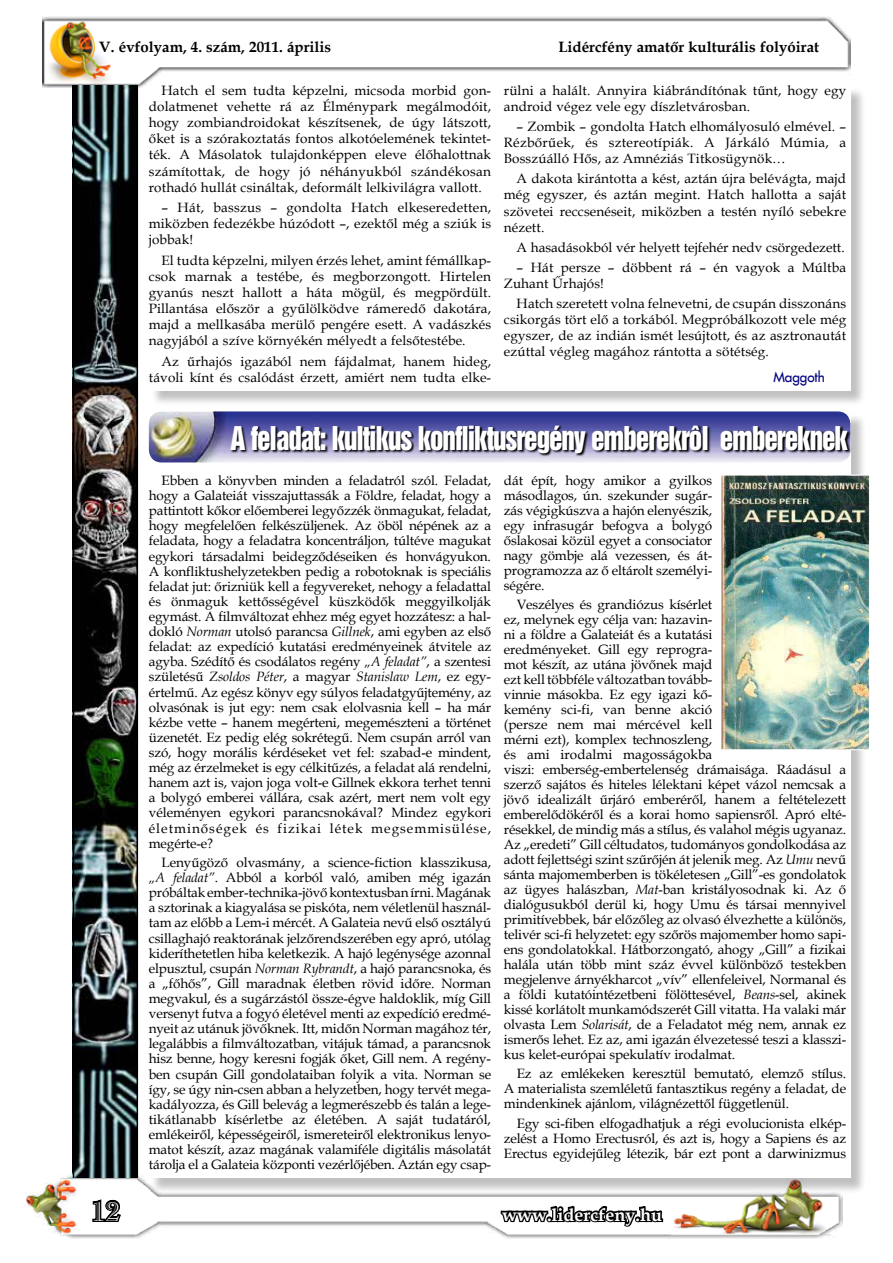
<style>
.page{position:relative;width:893px;height:1263px;background:#fff}
.page>*{position:absolute;margin:0;border:0;box-sizing:border-box;transform-origin:0 0}
.t1{font:30px "Switzerland Inserat";letter-spacing:-.04em;color:#fff;scale:.9 1}
.t2{font:27px "Casper Open Face";color:#fff}
.t3{font:700 18px "Book Antiqua";color:#fff}
.t4{font:700 15px "Book Antiqua";color:#000}
.t5{font:13.5px/15.1px "Book Antiqua";letter-spacing:-.01em;color:#000;text-align:justify}
.t6{font:13.5px/16px "Book Antiqua";letter-spacing:.01em;color:#000}
.t7{font:13.5px "Fujiyama 2";color:#00007f}
.s1{font-style:italic}
</style>
<div class="page">
<img style="left:43px;top:17px;width:807px;height:70px">
<img style="left:26px;top:1175px;width:816px;height:64px">
<svg style="left:99px;top:16px;width:232px;height:40px"></svg>
<svg style="left:558px;top:40px;width:262px;height:16px"></svg>
<svg style="left:73px;top:1197px;width:50px;height:27px"></svg>
<svg style="left:499px;top:1201px;width:166px;height:30px"></svg>
<div style="left:151px;top:413px;width:715px;height:781px;background:#000;opacity:.25"></div>
<div style="left:149px;top:411px;width:701px;height:767px;background:#fff"></div>
<img style="left:149px;top:411px;width:701px;height:51px">
<svg style="left:230px;top:425px;width:621px;height:31px;background:#464563"></svg>
<img style="left:721px;top:475px;width:149px;height:275px">
<div style="left:151px;top:87px;width:716px;height:320px;background:#000;opacity:.25"></div>
<div style="left:149px;top:85px;width:701px;height:305px;background:#fff"></div>
<img style="left:74px;top:85px;width:63px;height:1093px">
<hr style="left:137px;top:85px;width:1px;height:1093px;background:#000">
<hr style="left:73px;top:85px;width:1px;height:1093px;background:#000">
<p class="t4" style="left:99px;top:36px;width:233px">V. évfolyam, 4. szám, 2011. április</p>
<p class="t4" style="left:558px;top:36px;width:262px">Lidércfény amatőr kulturális folyóirat</p>
<p class="t5" style="left:149px;top:82px;width:344px;line-height:16.2px;text-indent:13px">Hatch el sem tudta képzelni, micsoda morbid gon&shy;dolatmenet vehette rá az Élménypark megálmodóit, hogy zombiandroidokat készítsenek, de úgy látszott, őket is a szórakoztatás fontos alkotóelemének tekintet&shy;ték. A Másolatok tulajdonképpen eleve élőhalottnak számítottak, de hogy jó néhányukból szándékosan rothadó hullát csináltak, deformált lelkivilágra vallott.</p>
<p class="t5" style="left:149px;top:199px;width:344px;line-height:16.2px;text-indent:13px">– Hát, basszus – gondolta Hatch elkeseredetten, miközben fedezékbe húzódott –, ezektől még a sziúk is jobbak!</p>
<p class="t5" style="left:149px;top:252px;width:344px;line-height:16.2px;text-indent:13px">El tudta képzelni, milyen érzés lehet, amint fémállkap&shy;csok marnak a testébe, és megborzongott. Hirtelen gyanús neszt hallott a háta mögül, és megpördült.<br>Pillantása először a gyűlölködve rámeredő dakotára, majd a mellkasába merülő pengére esett. A vadászkés nagyjából a szíve környékén mélyedt a felsőtestébe.</p>
<p class="t6" style="left:149px;top:353px;width:344px;text-align:right">Az űrhajós igazából nem fájdalmat, hanem hideg, távoli kínt és csalódást érzett, amiért nem tudta elke-</p>
<p class="t6" style="left:504px;top:82px;width:344px">rülni a halált. Annyira kiábrándítónak tűnt, hogy egy android végez vele egy díszletvárosban.</p>
<p class="t5" style="left:504px;top:118px;width:344px;line-height:16px;text-indent:13px">– Zombik – gondolta Hatch elhomályosuló elmével. – Rézbőrűek, és sztereotípiák. A Járkáló Múmia, a Bosszúálló Hős, az Amnéziás Titkosügynök…</p>
<p class="t5" style="left:504px;top:171px;width:344px;line-height:16px;text-indent:13px">A dakota kirántotta a kést, aztán újra belévágta, majd még egyszer, és aztán megint. Hatch hallotta a saját szövetei reccsenéseit, miközben a testén nyíló sebekre nézett.</p>
<p class="t5" style="left:517px;top:239px;width:330px">A hasadásokból vér helyett tejfehér nedv csörgedezett.</p>
<p class="t6" style="left:504px;top:259px;width:344px;text-indent:13px">– Hát persze – döbbent rá – én vagyok a Múltba<br>Zuhant Űrhajós!</p>
<p class="t5" style="left:504px;top:295px;width:344px;line-height:16px;text-indent:13px">Hatch szeretett volna felnevetni, de csupán disszonáns csikorgás tört elő a torkából. Megpróbálkozott vele még egyszer, de az indián ismét lesújtott, és az asztronautát ezúttal végleg magához rántotta a sötétség.</p>
<p class="t7" style="left:773px;top:367px;width:53px">Maggoth</p>
<h1 class="t1" style="left:230px;top:419px;width:688px">A feladat: kultikus konfliktusregény emberekrôl, embereknek</h1>
<p class="t5" style="left:149px;top:473px;width:344px;text-indent:13px">Ebben a könyvben minden a feladatról szól. Feladat, hogy a Galateiát visszajuttassák a Földre, feladat, hogy a pattintott kőkor előemberei legyőzzék önmagukat, feladat, hogy megfelelően felkészüljenek. Az öböl népének az a feladata, hogy a feladatra koncentráljon, túltéve magukat egykori társadalmi beidegződéseiken és honvágyukon.<br>A konfliktushelyzetekben pedig a robotoknak is speciális feladat jut: őrizniük kell a fegyvereket, nehogy a feladattal és önmaguk kettősségével küszködők meggyilkolják egymást. A filmváltozat ehhez még egyet hozzátesz: a hal&shy;dokló <span class="s1">Norman</span> utolsó parancsa <span class="s1">Gillnek</span>, ami egyben az első feladat: az expedíció kutatási eredményeinek átvitele az agyba. Szédítő és csodálatos regény <span class="s1">„A feladat”</span>, a szentesi születésű <span class="s1">Zsoldos Péter</span>, a magyar <span class="s1">Stanislaw Lem</span>, ez egy&shy;értelmű. Az egész könyv egy súlyos feladatgyűjtemény, az olvasónak is jut egy: nem csak elolvasnia kell – ha már kézbe vette – hanem megérteni, megemészteni a történet üzenetét. Ez pedig elég sokrétegű. Nem csupán arról van szó, hogy morális kérdéseket vet fel: szabad-e mindent, még az érzelmeket is egy célkitűzés, a feladat alá rendelni, hanem azt is, vajon joga volt-e Gillnek ekkora terhet tenni a bolygó emberei vállára, csak azért, mert nem volt egy véleményen egykori parancsnokával? Mindez egykori életminőségek és fizikai létek megsemmisülése, megérte-e?</p>
<p class="t5" style="left:149px;top:854px;width:344px;text-indent:13px">Lenyűgöző olvasmány, a science-fiction klasszikusa, <span class="s1">„A feladat”</span>. Abból a korból való, amiben még igazán próbáltak ember-technika-jövő kontextusban írni. Magának a sztorinak a kiagyalása se piskóta, nem véletlenül használ&shy;tam az előbb a Lem-i mércét. A Galateia nevű első osztályú csillaghajó reaktorának jelzőrendszerében egy apró, utólag kideríthetetlen hiba keletkezik. A hajó legénysége azonnal elpusztul, csupán <span class="s1">Norman Rybrandt</span>, a hajó parancsnoka, és a „főhős”, Gill maradnak életben rövid időre. Norman megvakul, és a sugárzástól össze-égve haldoklik, míg Gill versenyt futva a fogyó életével menti az expedíció eredmé&shy;nyeit az utánuk jövőknek. Itt, midőn Norman magához tér, legalábbis a filmváltozatban, vitájuk támad, a parancsnok hisz benne, hogy keresni fogják őket, Gill nem. A regény&shy;ben csupán Gill gondolataiban folyik a vita. Norman se így, se úgy nin-csen abban a helyzetben, hogy tervét mega&shy;kadályozza, és Gill belevág a legmerészebb és talán a lege&shy;tikátlanabb kísérletbe az életében. A saját tudatáról, emlékeiről, képességeiről, ismereteiről elektronikus lenyo&shy;matot készít, azaz magának valamiféle digitális másolatát tárolja el a Galateia központi vezérlőjében. Aztán egy csap-</p>
<p class="t5" style="left:504px;top:472px;width:210px">dát épít, hogy amikor a gyilkos másodlagos, ún. szekunder sugár&shy;zás végigkúszva a hajón elenyészik, egy infrasugár befogva a bolygó őslakosai közül egyet a consociator nagy gömbje alá vezessen, és át&shy;programozza az ő eltárolt személyi&shy;ségére.</p>
<p class="t5" style="left:504px;top:597px;width:344px;text-align:left;text-indent:13px">Veszélyes és grandiózus kísérlet<br>ez, melynek egy célja van: hazavin-<br>ni a földre a Galateiát és a kutatási<br>eredményeket. Gill egy reprogra-<br>mot készít, az utána jövőnek majd<br>ezt kell többféle változatban tovább-<br>vinnie másokba. Ez egy igazi kő-<br>kemény sci-fi, van benne akció<br>(persze nem mai mércével kell<br>mérni ezt), komplex technoszleng,<br>és ami irodalmi magosságokba<br>viszi: emberség-embertelenség drámaisága. Ráadásul a szerző sajátos és hiteles lélektani képet vázol nemcsak a jövő idealizált űrjáró emberéről, hanem a feltételezett emberelődökéről és a korai homo sapiensről. Apró elté&shy;résekkel, de mindig más a stílus, és valahol mégis ugyanaz.<br>Az „eredeti” Gill céltudatos, tudományos gondolkodása az adott fejlettségi szint szűrőjén át jelenik meg. Az <span class="s1">Umu</span> nevű sánta majomemberben is tökéletesen „Gill”-es gondolatok az ügyes halászban, <span class="s1">Mat</span>-ban kristályosodnak ki. Az ő dialógusukból derül ki, hogy Umu és társai mennyivel primitívebbek, bár előzőleg az olvasó élvezhette a különös, telivér sci-fi helyzetet: egy szőrös majomember homo sapi&shy;ens gondolatokkal. Hátborzongató, ahogy „Gill” a fizikai halála után több mint száz évvel különböző testekben megjelenve árnyékharcot „vív” ellenfeleivel, Normanal és a földi kutatóintézetbeni fölöttesével, <span class="s1">Beans</span>-sel, akinek kissé korlátolt munkamódszerét Gill vitatta. Ha valaki már olvasta Lem <span class="s1">Solarisát</span>, de a Feladatot még nem, annak ez ismerős lehet. Ez az, ami igazán élvezetessé teszi a klasszi&shy;kus kelet-európai spekulatív irodalmat.</p>
<p class="t5" style="left:504px;top:1066px;width:344px;text-indent:13px">Ez az emlékeken keresztül bemutató, elemző stílus.<br>A materialista szemléletű fantasztikus regény a feladat, de mindenkinek ajánlom, világnézettől függetlenül.</p>
<p class="t5" style="left:504px;top:1115px;width:344px;text-indent:13px">Egy sci-fiben elfogadhatjuk a régi evolucionista elkép&shy;zelést a Homo Erectusról, és azt is, hogy a Sapiens és az Erectus egyidejűleg létezik, bár ezt pont a darwinizmus</p>
<h2 class="t2" style="left:91px;top:1196px;width:30px">12</h2>
<h3 class="t3" style="left:502px;top:1202px;width:161px">www.lidercfeny.hu</h3>
</div>
